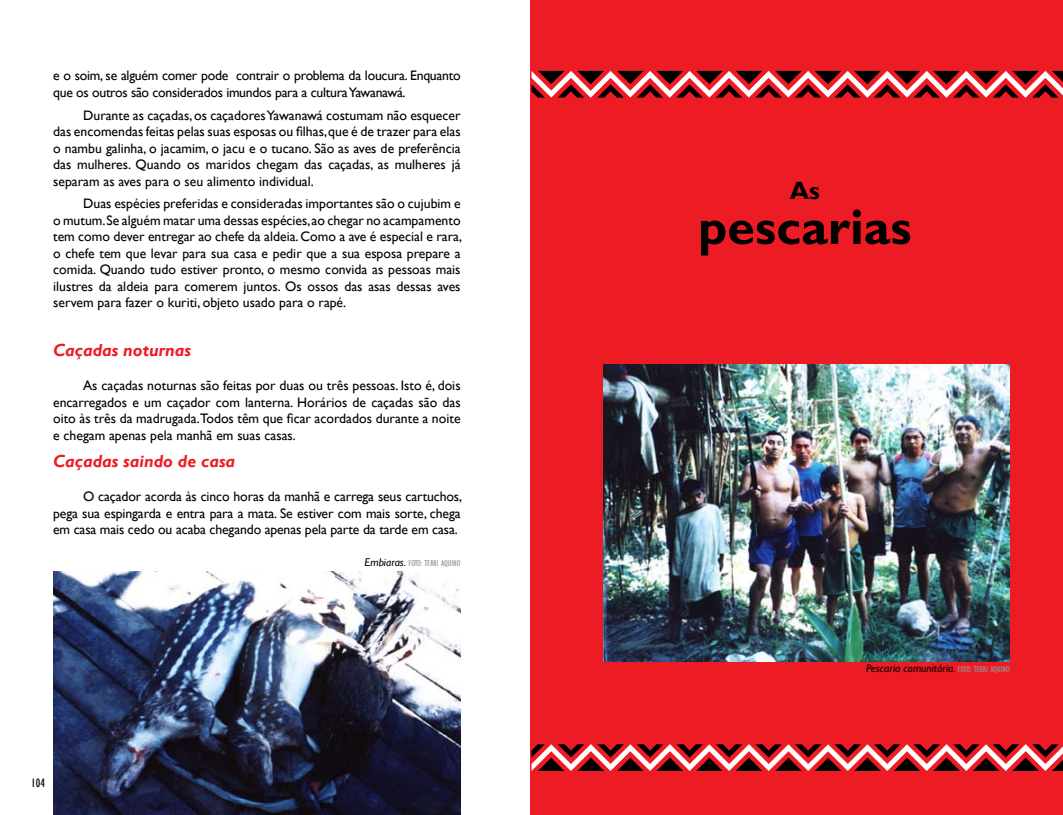
<style>
.page{position:relative;width:1063px;height:815px;background:#fff}
.page>*{position:absolute;margin:0;border:0;box-sizing:border-box;transform-origin:0 0}
.t1{font:700 50px "Gill Sans";color:#000}
.t2{font:700 25px "Gill Sans";color:#000}
.t3{font:italic 700 17.5px "Gill Sans";color:#ed1c24}
.t4{font:13.75px/16.5px "Gill Sans";letter-spacing:-.01em;color:#000;text-align:justify}
.t5{font:condensed 12.5px "Gill Sans";color:#000}
.t6{font:italic 11.25px "Gill Sans";color:#000}
.t7{font:condensed 8.75px "Gill Sans";color:#939598}
.s1{font-style:italic;font-stretch:normal;font-size:11.25px;color:#000}
.s2{font-style:normal;font-stretch:condensed;font-size:8.75px;color:#939598}
</style>
<div class="page">
<img style="left:53px;top:572px;width:408px;height:243px">
<div style="left:530px;top:0;width:533px;height:815px;background:#ed1c24"></div>
<img style="left:603px;top:364px;width:407px;height:297px">
<svg style="left:531px;top:744px;width:532px;height:27px"></svg>
<svg style="left:531px;top:71px;width:532px;height:27px"></svg>
<p class="t4" style="left:53px;top:68px;width:409px">e o soim, se alguém comer pode contrair o problema da loucura. Enquanto que os outros são considerados imundos para a cultura Yawanawá.</p>
<p class="t4" style="left:53px;top:107px;width:409px;text-indent:30px">Durante as caçadas, os caçadores Yawanawá costumam não esquecer das encomendas feitas pelas suas esposas ou filhas, que é de trazer para elas o nambu galinha, o jacamim, o jacu e o tucano. São as aves de preferência das mulheres. Quando os maridos chegam das caçadas, as mulheres já separam as aves para o seu alimento individual.</p>
<p class="t4" style="left:53px;top:196px;width:410px;text-indent:30px">Duas espécies preferidas e consideradas importantes são o cujubim e o mutum. Se alguém matar uma dessas espécies, ao chegar no acampamento tem como dever entregar ao chefe da aldeia. Como a ave é especial e rara, o chefe tem que levar para sua casa e pedir que a sua esposa prepare a comida. Quando tudo estiver pronto, o mesmo convida as pessoas mais ilustres da aldeia para comerem juntos. Os ossos das asas dessas aves servem para fazer o kuriti, objeto usado para o rapé.</p>
<p class="t3" style="left:53px;top:340px;width:139px">Caçadas noturnas</p>
<p class="t4" style="left:53px;top:377px;width:409px;text-indent:30px">As caçadas noturnas são feitas por duas ou três pessoas. Isto é, dois encarregados e um caçador com lanterna. Horários de caçadas são das oito às três da madrugada.Todos têm que ficar acordados durante a noite e chegam apenas pela manhã em suas casas.</p>
<p class="t3" style="left:53px;top:451px;width:184px">Caçadas saindo de casa</p>
<p class="t4" style="left:53px;top:489px;width:410px;text-indent:30px">O caçador acorda às cinco horas da manhã e carrega seus cartuchos, pega sua espingarda e entra para a mata. Se estiver com mais sorte, chega em casa mais cedo ou acaba chegando apenas pela parte da tarde em casa.</p>
<p class="t7" style="left:365px;top:558px;width:97px"><span class="s1">Embiaras.</span> FOTO: TERRI AQUINO</p>
<p class="t5" style="left:31px;top:776px;width:15px">104</p>
<h2 class="t2" style="left:790px;top:176px;width:32px">As</h2>
<h1 class="t1" style="left:698px;top:197px;width:215px">pescarias</h1>
<p class="t6" style="left:866px;top:662px;width:145px">Pescaria comunitária. <span class="s2">FOTO: TERRI AQUINO</span></p>
</div>
